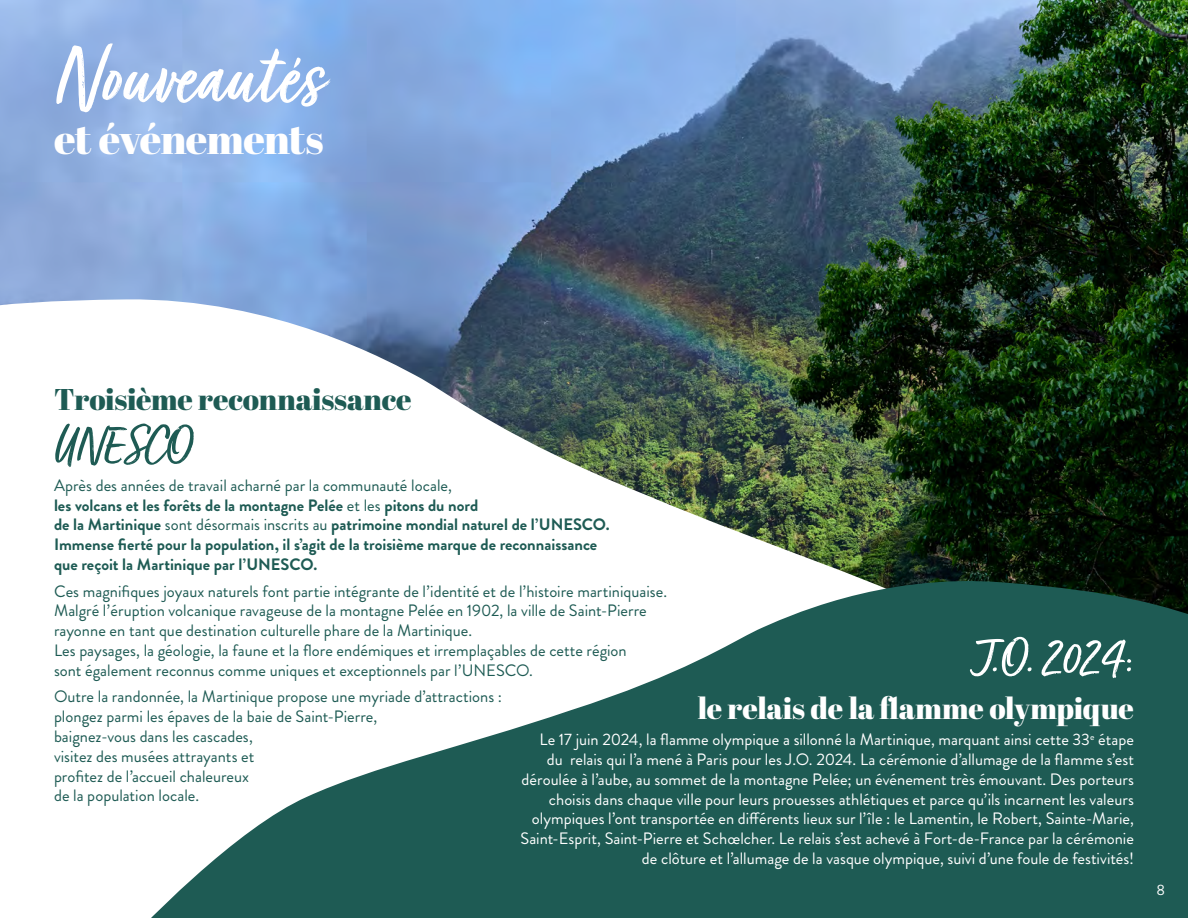
<style>
.page{position:relative;width:1188px;height:918px;background:#fff}
.page>*{position:absolute;margin:0;border:0;box-sizing:border-box;transform-origin:0 0}
.t1{font:93px "Turbinado";color:#fff}
.t2{font:54px "Turbinado";color:#fff}
.t3{font:54px "Turbinado";color:#1e5b54}
.t4{font:42px "Abril Fatface";letter-spacing:-.02em;color:#fff}
.t5{font:30px "Abril Fatface";letter-spacing:-.015em;color:#fff}
.t6{font:30px "Abril Fatface";letter-spacing:-.005em;color:#1e5b54}
.t7{font:16.5px/19.8px "Brandon Grotesque";color:#1e5b54}
.t8{font:16.5px/19.8px "Brandon Grotesque";color:#fff;text-align:right}
.t9{font:700 16.5px/19.8px "Brandon Grotesque";color:#1e5b54}
.t10{font:15px "Brandon Grotesque";color:#fff}
.s1{font-weight:400}
</style>
<div class="page">
<img style="left:0;top:0;width:1188px;height:298px">
<img style="left:0;top:298px;width:1188px;height:275px">
<svg style="left:151px;top:573px;width:1037px;height:345px;fill:#1e5b54"></svg>
<h1 class="t1" style="left:54px;top:40px;width:270px">Nouveautés</h1>
<h3 class="t4" style="left:54px;top:109px;width:271px">et événements</h3>
<h3 class="t6" style="left:54px;top:379px;width:359px">Troisième reconnaissance</h3>
<h2 class="t3" style="left:54px;top:424px;width:140px">UNESCO</h2>
<p class="t9" style="left:54px;top:475px;width:556px"><span class="s1">Après des années de travail acharné par la communauté locale,<br></span>les volcans et les forêts de la montagne Pelée <span class="s1">et les</span> pitons du nord<br>de la Martinique <span class="s1">sont désormais inscrits au</span> patrimoine mondial naturel de l’UNESCO.<br>Immense fierté pour la population, il s’agit de la troisième marque de reconnaissance que reçoit la Martinique par l’UNESCO.</p>
<p class="t7" style="left:54px;top:581px;width:615px">Ces magnifiques joyaux naturels font partie intégrante de l’identité et de l’histoire martiniquaise.<br>Malgré l’éruption volcanique ravageuse de la montagne Pelée en 1902, la ville de Saint-Pierre rayonne en tant que destination culturelle phare de la Martinique.<br>Les paysages, la géologie, la faune et la flore endémiques et irremplaçables de cette région<br>sont également reconnus comme uniques et exceptionnels par l’UNESCO.</p>
<p class="t7" style="left:54px;top:687px;width:450px">Outre la randonnée, la Martinique propose une myriade d’attractions : plongez parmi les épaves de la baie de Saint-Pierre,<br>baignez-vous dans les cascades,<br>visitez des musées attrayants et<br>profitez de l’accueil chaleureux<br>de la population locale.</p>
<h2 class="t2" style="left:973px;top:636px;width:162px">J.O. 2024:</h2>
<h3 class="t5" style="left:698px;top:687px;width:438px">le relais de la flamme olympique</h3>
<p class="t8" style="left:520px;top:730px;width:615px">Le 17 juin 2024, la flamme olympique a sillonné la Martinique, marquant ainsi cette 33<sup>e</sup> étape du relais qui l’a mené à Paris pour les J.O. 2024. La cérémonie d’allumage de la flamme s’est déroulée à l’aube, au sommet de la montagne Pelée; un événement très émouvant. Des porteurs choisis dans chaque ville pour leurs prouesses athlétiques et parce qu’ils incarnent les valeurs olympiques l’ont transportée en différents lieux sur l’île : le Lamentin, le Robert, Sainte-Marie, Saint-Esprit, Saint-Pierre et Schœlcher. Le relais s’est achevé à Fort-de-France par la cérémonie de clôture et l’allumage de la vasque olympique, suivi d’une foule de festivités!</p>
<p class="t10" style="left:1156px;top:880px;width:10px">8</p>
</div>
